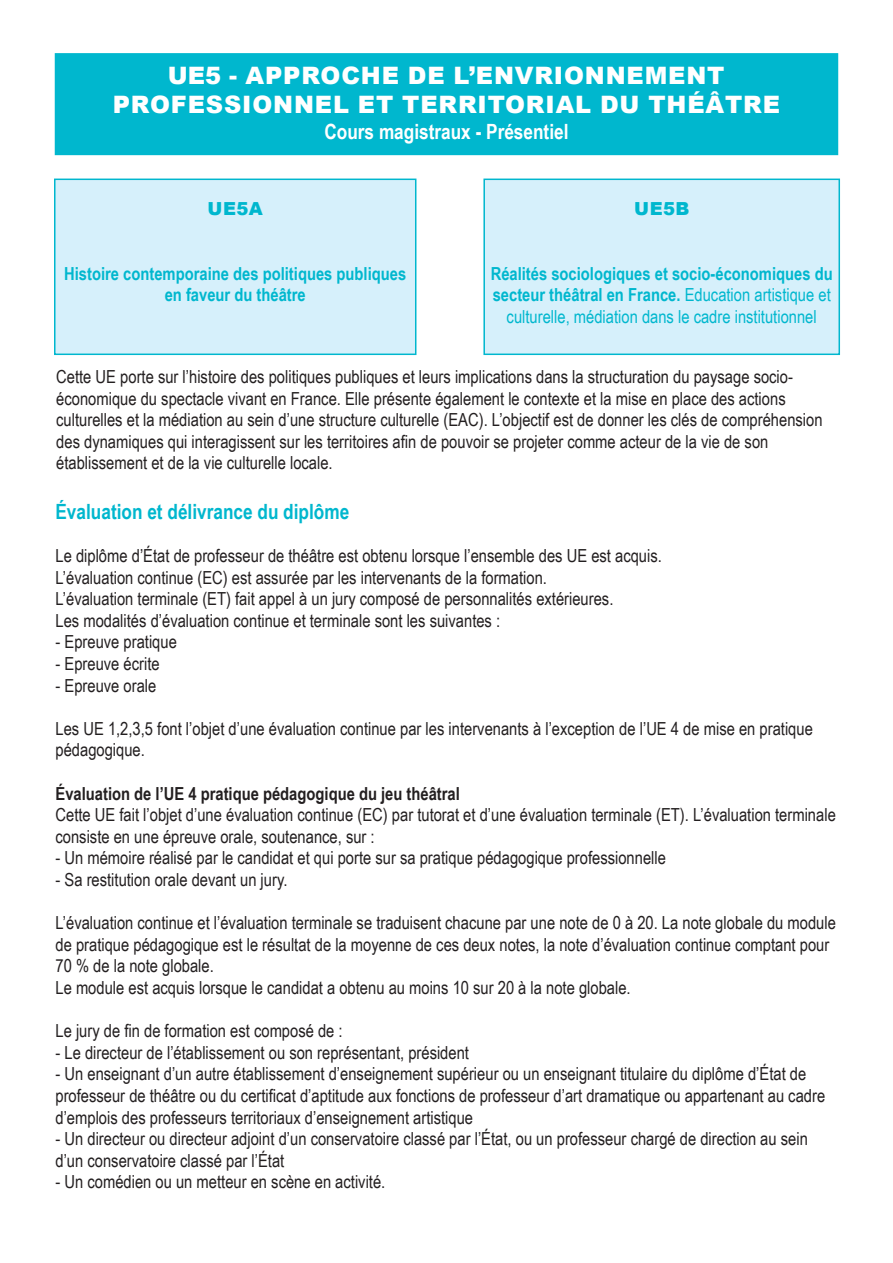
<style>
.page{position:relative;width:893px;height:1263px;background:#fff}
.page>*{position:absolute;margin:0;border:0;box-sizing:border-box;transform-origin:0 0}
.t1{font:900 24px/28.8px "Arial";letter-spacing:.035em;color:#fff;text-align:center}
.t2{font:700 21px "Arial Narrow";color:#00b7ce}
.t3{font:700 21px "Arial Narrow";color:#fff}
.t4{font:18px/21.6px "Arial Narrow";color:#231f20}
.t5{font:700 18px/21.6px "Arial Narrow";color:#00b7ce;text-align:center}
.t6{font:700 18px "Arial Narrow";color:#231f20}
.t7{font:900 18px "Arial";letter-spacing:.02em;color:#00b7ce}
.s1{font-weight:400}
</style>
<div class="page">
<div style="left:55px;top:179px;width:361px;height:175px;background:#d6f0fb"></div>
<div style="left:54px;top:179px;width:362px;height:176px;border:2px solid #00b7ce"></div>
<div style="left:484px;top:179px;width:355px;height:175px;background:#d6f0fb"></div>
<div style="left:483px;top:179px;width:357px;height:176px;border:2px solid #00b7ce"></div>
<div style="left:56px;top:54px;width:781px;height:100px;background:#00b7ce"></div>
<div style="left:55px;top:53px;width:783px;height:102px;border:2px solid #00b7ce"></div>
<p class="t1" style="left:113px;top:61px;width:669px">UE5 - APPROCHE DE L’ENVRIONNEMENT<br>PROFESSIONNEL ET TERRITORIAL DU THÉÂTRE</p>
<p class="t3" style="left:324px;top:115px;width:246px">Cours magistraux - Présentiel</p>
<p class="t7" style="left:208px;top:195px;width:57px">UE5A</p>
<p class="t5" style="left:64px;top:262px;width:344px">Histoire contemporaine des politiques publiques en faveur du théâtre</p>
<p class="t7" style="left:634px;top:195px;width:57px">UE5B</p>
<p class="t5" style="left:491px;top:262px;width:344px">Réalités sociologiques et socio-économiques du secteur théâtral en France. <span class="s1">Education artistique et culturelle, médiation dans le cadre institutionnel</span></p>
<p class="t4" style="left:56px;top:365px;width:768px">Cette UE porte sur l’histoire des politiques publiques et leurs implications dans la structuration du paysage socio&shy;économique du spectacle vivant en France. Elle présente également le contexte et la mise en place des actions culturelles et la médiation au sein d’une structure culturelle (EAC). L’objectif est de donner les clés de compréhension des dynamiques qui interagissent sur les territoires afin de pouvoir se projeter comme acteur de la vie de son établissement et de la vie culturelle locale.</p>
<p class="t2" style="left:56px;top:495px;width:295px">Évaluation et délivrance du diplôme</p>
<p class="t4" style="left:56px;top:544px;width:608px">Le diplôme d’État de professeur de théâtre est obtenu lorsque l’ensemble des UE est acquis.</p>
<p class="t4" style="left:56px;top:566px;width:493px">L’évaluation continue (EC) est assurée par les intervenants de la formation.</p>
<p class="t4" style="left:56px;top:587px;width:559px">L’évaluation terminale (ET) fait appel à un jury composé de personnalités extérieures.</p>
<p class="t4" style="left:56px;top:609px;width:446px">Les modalités d’évaluation continue et terminale sont les suivantes :</p>
<p class="t4" style="left:56px;top:630px;width:123px">- Epreuve pratique</p>
<p class="t4" style="left:56px;top:652px;width:106px">- Epreuve écrite</p>
<p class="t4" style="left:56px;top:674px;width:102px">- Epreuve orale</p>
<p class="t4" style="left:56px;top:717px;width:759px">Les UE 1,2,3,5 font l’objet d’une évaluation continue par les intervenants à l’exception de l’UE 4 de mise en pratique pédagogique.</p>
<p class="t6" style="left:56px;top:780px;width:406px">Évaluation de l’UE 4 pratique pédagogique du jeu théâtral</p>
<p class="t4" style="left:56px;top:803px;width:782px">Cette UE fait l’objet d’une évaluation continue (EC) par tutorat et d’une évaluation terminale (ET). L’évaluation terminale consiste en une épreuve orale, soutenance, sur :</p>
<p class="t4" style="left:56px;top:846px;width:612px">- Un mémoire réalisé par le candidat et qui porte sur sa pratique pédagogique professionnelle</p>
<p class="t4" style="left:56px;top:868px;width:233px">- Sa restitution orale devant un jury.</p>
<p class="t4" style="left:56px;top:911px;width:782px">L’évaluation continue et l’évaluation terminale se traduisent chacune par une note de 0 à 20. La note globale du module de pratique pédagogique est le résultat de la moyenne de ces deux notes, la note d’évaluation continue comptant pour<br>70 % de la note globale.</p>
<p class="t4" style="left:56px;top:976px;width:577px">Le module est acquis lorsque le candidat a obtenu au moins 10 sur 20 à la note globale.</p>
<p class="t4" style="left:56px;top:1019px;width:289px">Le jury de fin de formation est composé de :</p>
<p class="t4" style="left:56px;top:1041px;width:415px">- Le directeur de l’établissement ou son représentant, président</p>
<p class="t4" style="left:56px;top:1062px;width:771px">- Un enseignant d’un autre établissement d’enseignement supérieur ou un enseignant titulaire du diplôme d’État de professeur de théâtre ou du certificat d’aptitude aux fonctions de professeur d’art dramatique ou appartenant au cadre d’emplois des professeurs territoriaux d’enseignement artistique</p>
<p class="t4" style="left:56px;top:1127px;width:754px">- Un directeur ou directeur adjoint d’un conservatoire classé par l’État, ou un professeur chargé de direction au sein d’un conservatoire classé par l’État</p>
<p class="t4" style="left:56px;top:1170px;width:331px">- Un comédien ou un metteur en scène en activité.</p>
</div>
